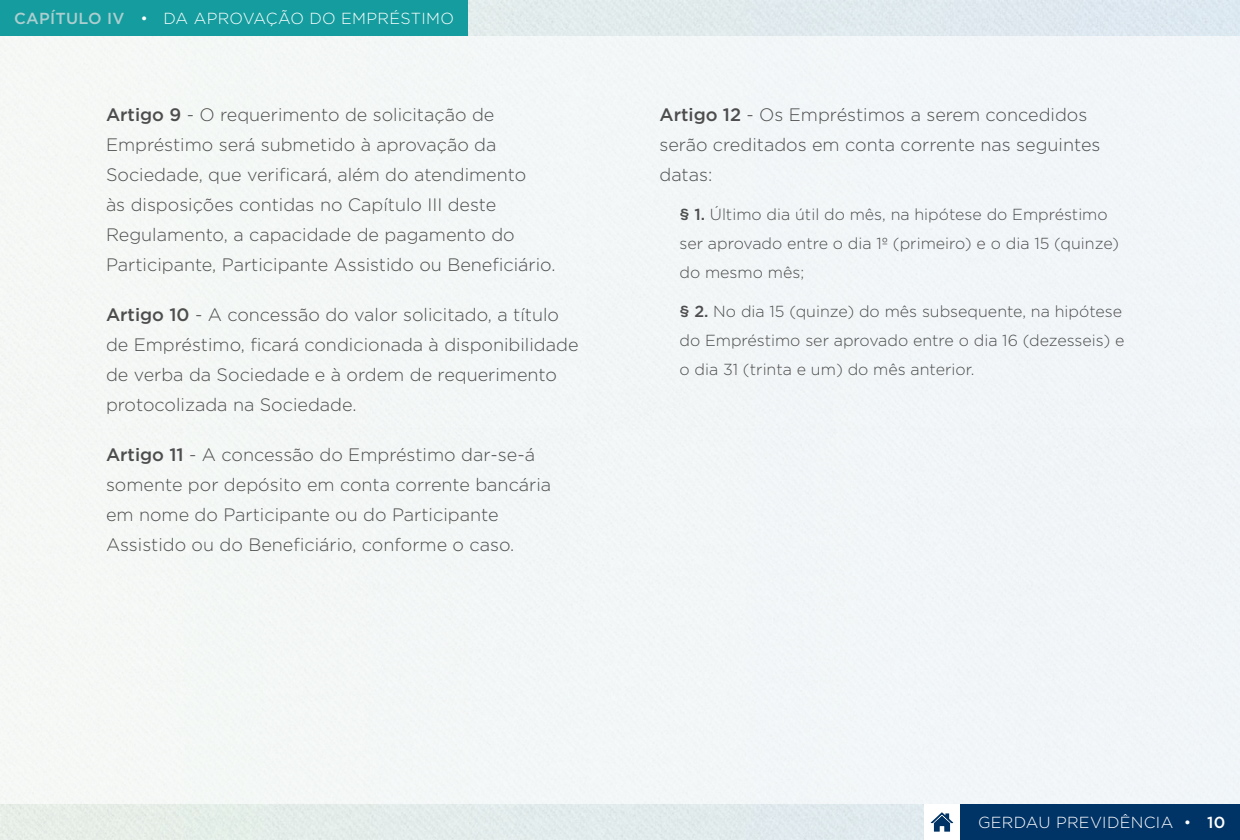
<style>
.page{position:relative;width:1240px;height:840px;background:#fff}
.page>*{position:absolute;margin:0;border:0;box-sizing:border-box;transform-origin:0 0}
.t1{font:300 18px/30px "Gotham";color:#4d4d4d}
.t2{font:300 16px/29px "Gotham";color:#4d4d4d}
.t3{font:300 16px "Gotham";letter-spacing:.02em;color:#fff}
.s1{font-weight:500;color:#adced0}
.s2{font-weight:500}
</style>
<div class="page">
<div style="left:960px;top:804px;width:280px;height:36px;background:#036"></div>
<svg style="left:931px;top:812px;width:22px;height:20px"></svg>
<div style="left:0;top:36px;width:1240px;height:768px;background:#f2f6f7"></div>
<div style="left:0;top:0;width:468px;height:36px;background:#149c9e"></div>
<p class="t3" style="left:14px;top:8px;width:441px"><span class="s1">CAPÍTULO IV</span> • Da Aprovação do E mpréstimo</p>
<p class="t1" style="left:106px;top:100px;width:451px"><span class="s2">Artigo 9</span> - O requerimento de solicitação de Empréstimo será submetido à aprovação da Sociedade, que verificará, além do atendimento<br>às disposições contidas no Capítulo III deste Regulamento, a capacidade de pagamento do Participante, Participante Assistido ou Beneficiário.</p>
<p class="t1" style="left:106px;top:300px;width:474px"><span class="s2">Artigo 10</span> - A concessão do valor solicitado, a título de Empréstimo, ficará condicionada à disponibilidade de verba da Sociedade e à ordem de requerimento protocolizada na Sociedade.</p>
<p class="t1" style="left:106px;top:440px;width:447px"><span class="s2">Artigo 11</span> - A concessão do E mpréstimo dar-se-á somente por depósito em conta corrente bancária em nome do Participante ou do Participante Assistido ou do Beneficiário, conforme o caso.</p>
<p class="t1" style="left:660px;top:100px;width:443px"><span class="s2">Artigo 12</span> - Os E mpréstimos a serem concedidos serão creditados em conta corrente nas seguintes datas:</p>
<p class="t2" style="left:680px;top:200px;width:441px"><span class="s2">§ 1.</span> Último dia útil do mês, na hipótese do Empréstimo ser aprovado entre o dia 1º (primeiro) e o dia 15 (quinze) do mesmo mês;</p>
<p class="t2" style="left:680px;top:297px;width:447px"><span class="s2">§ 2.</span> No dia 15 (quinze) do mês subsequente, na hipótese do Empréstimo ser aprovado entre o dia 16 (dezesseis) e o dia 31 (trinta e um) do mês anterior.</p>
<p class="t3" style="left:978px;top:812px;width:249px">gerdau previdência • <span class="s2">10</span></p>
</div>
